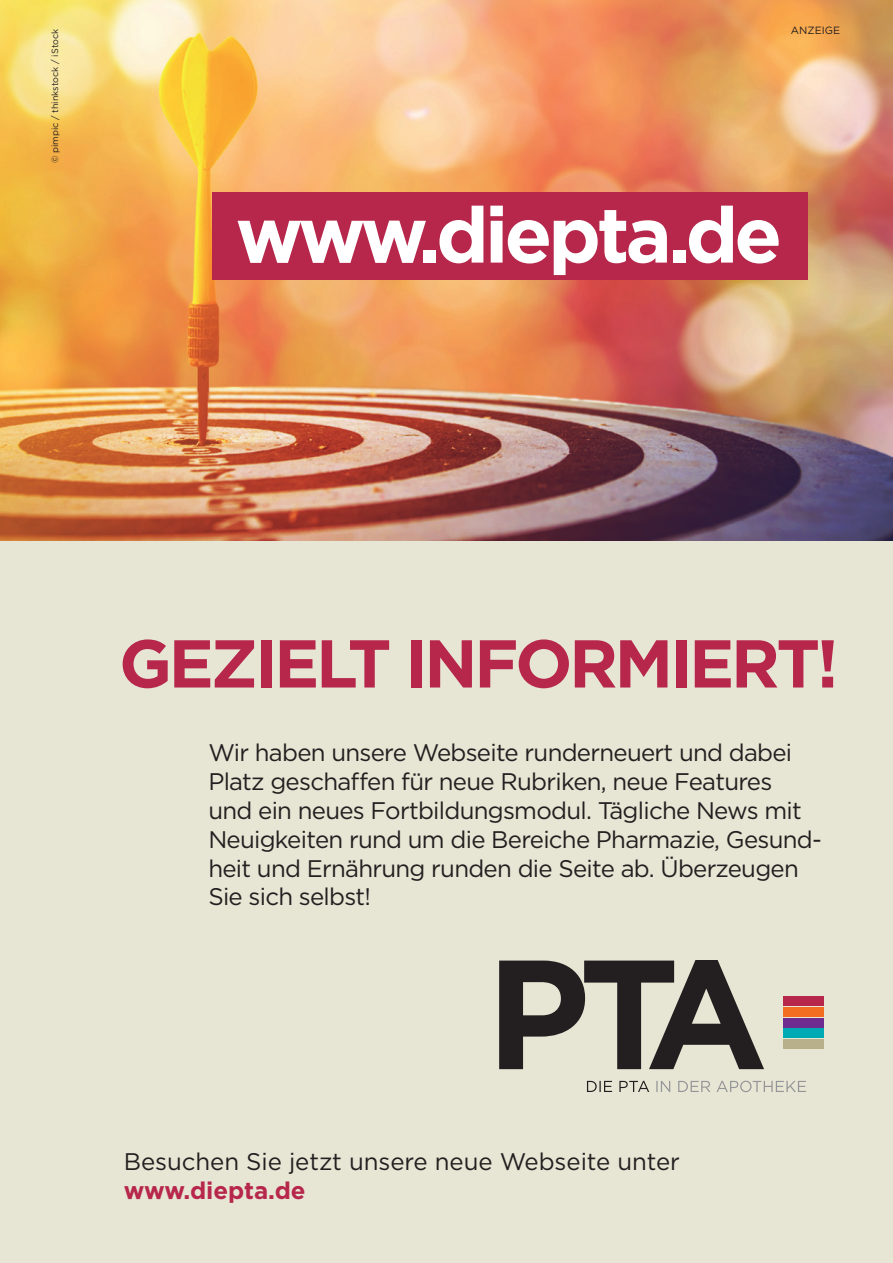
<style>
.page{position:relative;width:893px;height:1263px;background:#fff}
.page>*{position:absolute;margin:0;border:0;box-sizing:border-box;transform-origin:0 0}
.t1{font:700 78px "Gotham";letter-spacing:-.05em;color:#fff}
.t2{font:700 67.5px "Gotham";letter-spacing:-.05em;color:#b6274b}
.t3{font:24px/28.8px "Gotham";letter-spacing:-.03em;color:#231f20}
.t4{font:24px "Gotham";letter-spacing:-.005em;color:#231f20}
.t5{font:700 24px "Gotham";letter-spacing:-.005em;color:#b6274b}
.t6{font:10.5px "Gotham";color:#231f20}
.t7{font:9px "Gotham";color:#231f20}
</style>
<div class="page">
<div style="left:0;top:536px;width:893px;height:727px;background:#e7e5d4"></div>
<img style="left:0;top:0;width:893px;height:540px">
<div style="left:783px;top:996px;width:41px;height:9px;background:#b6274b"></div>
<div style="left:783px;top:1007px;width:41px;height:9px;background:#f36e21"></div>
<div style="left:783px;top:1018px;width:41px;height:9px;background:#6e2c91"></div>
<div style="left:783px;top:1029px;width:41px;height:9px;background:#00aab5"></div>
<div style="left:783px;top:1040px;width:41px;height:9px;background:#b7b08b"></div>
<svg style="left:656px;top:1081px;width:150px;height:11px"></svg>
<svg style="left:587px;top:1081px;width:62px;height:11px"></svg>
<svg style="left:499px;top:960px;width:265px;height:109px"></svg>
<div style="left:212px;top:192px;width:596px;height:88px;background:#b6274b"></div>
<p class="t7" style="left:49px;top:163px;width:136px;rotate:-90deg">© pimpic / thinkstock / iStock</p>
<p class="t6" style="left:791px;top:23px;width:51px">ANZEIGE</p>
<h1 class="t1" style="left:236px;top:183px;width:548px">www.diepta.de</h1>
<h2 class="t2" style="left:119px;top:619px;width:721px">GEZIELT INFORMIERT!</h2>
<p class="t3" style="left:208px;top:738px;width:615px">Wir haben unsere Webseite runderneuert und dabei Platz geschaffen für neue Rubriken, neue Features und ein neues Fortbildungsmodul. Tägliche News mit Neuigkeiten rund um die Bereiche Pharmazie, Gesund&shy;heit und Ernährung runden die Seite ab. Überzeugen Sie sich selbst!</p>
<p class="t4" style="left:124px;top:1146px;width:558px">Besuchen Sie jetzt unsere neue Webseite unter</p>
<p class="t5" style="left:124px;top:1175px;width:183px">www.diepta.de</p>
</div>
